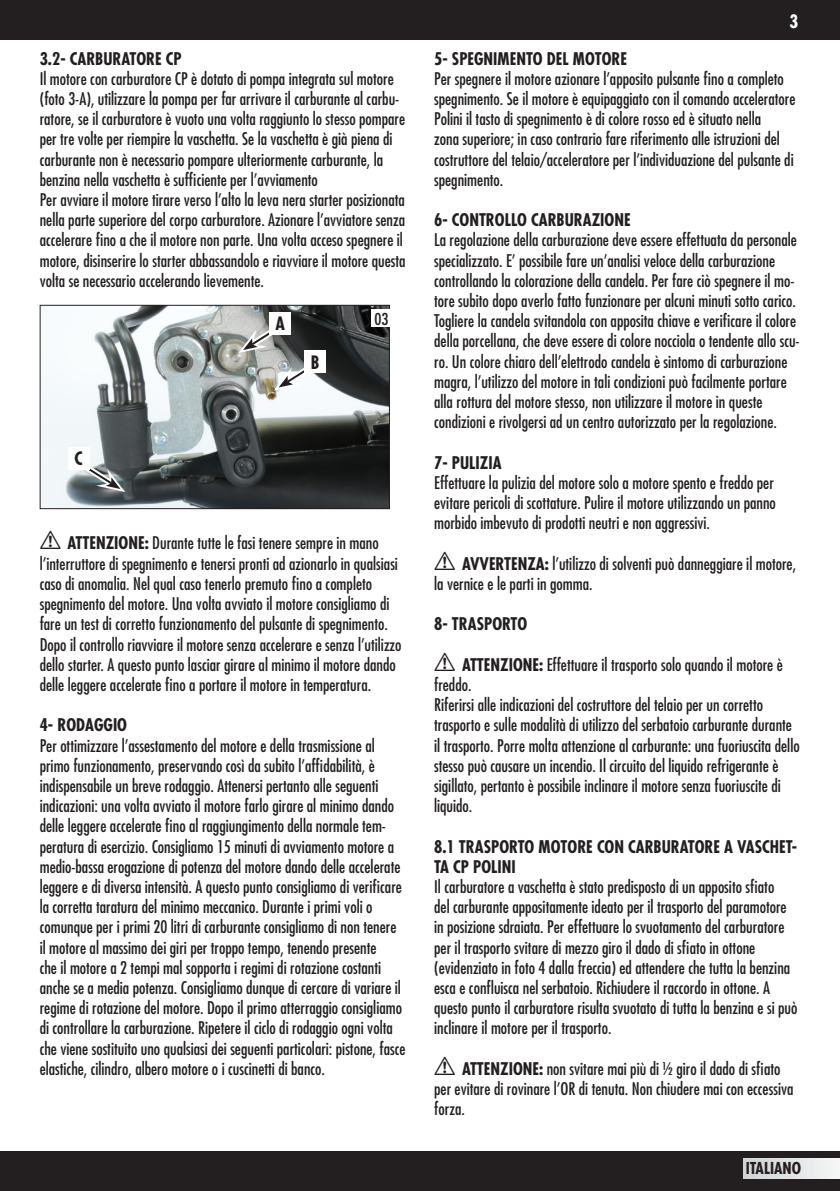
<style>
.page{position:relative;width:840px;height:1191px;background:#fff}
.page>*{position:absolute;margin:0;border:0;box-sizing:border-box;transform-origin:0 0}
.t1{font:700 condensed 18px "Futura LT";color:#231f20}
.t2{font:700 condensed 18px "Futura LT";color:#fff}
.t3{font:condensed 17px/20.2px "Futura LT";color:#231f20}
.t4{font:700 condensed 17px/20.2px "Futura LT";color:#231f20}
.t5{font:700 condensed 16px "Futura LT";color:#231f20}
.Normale{font:condensed 16px "Futura LT";color:#231f20;scale:1.07 1}
.s1{font-family:"Hazard";font-stretch:normal;font-size:26px}
.s2{font-weight:700}
</style>
<div class="page">
<div style="left:0;top:0;width:839px;height:40px;background:#231f20"></div>
<div style="left:0;top:1151px;width:839px;height:40px;background:#231f20"></div>
<div style="left:743px;top:1158px;width:96px;height:20px;background:linear-gradient(to right,#d0d2d4,#f5f5f6)"></div>
<img style="left:42px;top:307px;width:345px;height:200px">
<div style="left:40px;top:305px;width:349px;height:204px;border:1px solid #231f20"></div>
<div style="left:371px;top:309px;width:23px;height:18px;background:#fff"></div>
<div style="left:304px;top:350px;width:21px;height:23px;background:#fff"></div>
<svg style="left:238px;top:318px;width:85px;height:72px"></svg>
<div style="left:269px;top:312px;width:22px;height:23px;background:#fff"></div>
<svg style="left:75px;top:457px;width:50px;height:35px"></svg>
<div style="left:68px;top:447px;width:21px;height:22px;background:#fff"></div>
<p class="t4" style="left:40px;top:48px;width:143px">3.2- CARBURATORE CP</p>
<p class="t3" style="left:40px;top:68px;width:367px">Il motore con carburatore CP è dotato di pompa integrata sul motore (foto 3-A), utilizzare la pompa per far arrivare il carburante al carbu&shy;ratore, se il carburatore è vuoto una volta raggiunto lo stesso pompare per tre volte per riempire la vaschetta. Se la vaschetta è già piena di carburante non è necessario pompare ulteriormente carburante, la benzina nella vaschetta è sufficiente per l’avviamento</p>
<p class="t3" style="left:40px;top:189px;width:367px">Per avviare il motore tirare verso l’alto la leva nera starter posizionata nella parte superiore del corpo carburatore. Azionare l’avviatore senza accelerare fino a che il motore non parte. Una volta acceso spegnere il motore, disinserire lo starter abbassandolo e riavviare il motore questa volta se necessario accelerando lievemente.</p>
<p class="Normale" style="left:374px;top:309px;width:15px">03</p>
<p class="t1" style="left:310px;top:351px;width:10px">B</p>
<p class="t1" style="left:275px;top:313px;width:11px">A</p>
<p class="t1" style="left:74px;top:447px;width:10px">C</p>
<p class="t3" style="left:40px;top:533px;width:363px"><span class="s1">!</span> <span class="s2">ATTENZIONE:</span> Durante tutte le fasi tenere sempre in mano l’interruttore di spegnimento e tenersi pronti ad azionarlo in qualsiasi caso di anomalia. Nel qual caso tenerlo premuto fino a completo spegnimento del motore. Una volta avviato il motore consigliamo di fare un test di corretto funzionamento del pulsante di spegnimento.<br>Dopo il controllo riavviare il motore senza accelerare e senza l’utilizzo dello starter. A questo punto lasciar girare al minimo il motore dando delle leggere accelerate fino a portare il motore in temperatura.</p>
<p class="t4" style="left:40px;top:715px;width:89px">4- RODAGGIO</p>
<p class="t3" style="left:40px;top:735px;width:367px">Per ottimizzare l’assestamento del motore e della trasmissione al primo funzionamento, preservando così da subito l’affidabilità, è indispensabile un breve rodaggio. Attenersi pertanto alle seguenti indicazioni: una volta avviato il motore farlo girare al minimo dando delle leggere accelerate fino al raggiungimento della normale tem&shy;peratura di esercizio. Consigliamo 15 minuti di avviamento motore a medio-bassa erogazione di potenza del motore dando delle accelerate leggere e di diversa intensità. A questo punto consigliamo di verificare la corretta taratura del minimo meccanico. Durante i primi voli o comunque per i primi 20 litri di carburante consigliamo di non tenere il motore al massimo dei giri per troppo tempo, tenendo presente<br>che il motore a 2 tempi mal sopporta i regimi di rotazione costanti anche se a media potenza. Consigliamo dunque di cercare di variare il regime di rotazione del motore. Dopo il primo atterraggio consigliamo di controllare la carburazione. Ripetere il ciclo di rodaggio ogni volta che viene sostituito uno qualsiasi dei seguenti particolari: pistone, fasce elastiche, cilindro, albero motore o i cuscinetti di banco.</p>
<p class="t2" style="left:789px;top:10px;width:10px">3</p>
<p class="t4" style="left:434px;top:48px;width:194px">5- SPEGNIMENTO DEL MOTORE</p>
<p class="t3" style="left:434px;top:68px;width:362px">Per spegnere il motore azionare l’apposito pulsante fino a completo spegnimento. Se il motore è equipaggiato con il comando acceleratore Polini il tasto di spegnimento è di colore rosso ed è situato nella<br>zona superiore; in caso contrario fare riferimento alle istruzioni del costruttore del telaio/acceleratore per l’individuazione del pulsante di spegnimento.</p>
<p class="t4" style="left:434px;top:210px;width:198px">6- CONTROLLO CARBURAZIONE</p>
<p class="t3" style="left:434px;top:230px;width:367px">La regolazione della carburazione deve essere effettuata da personale specializzato. E’ possibile fare un’analisi veloce della carburazione controllando la colorazione della candela. Per fare ciò spegnere il mo&shy;tore subito dopo averlo fatto funzionare per alcuni minuti sotto carico.<br>Togliere la candela svitandola con apposita chiave e verificare il colore della porcellana, che deve essere di colore nocciola o tendente allo scu&shy;ro. Un colore chiaro dell’elettrodo candela è sintomo di carburazione magra, l’utilizzo del motore in tali condizioni può facilmente portare alla rottura del motore stesso, non utilizzare il motore in queste condizioni e rivolgersi ad un centro autorizzato per la regolazione.</p>
<p class="t4" style="left:434px;top:452px;width:69px">7- PULIZIA</p>
<p class="t3" style="left:434px;top:472px;width:343px">Effettuare la pulizia del motore solo a motore spento e freddo per evitare pericoli di scottature. Pulire il motore utilizzando un panno morbido imbevuto di prodotti neutri e non aggressivi.</p>
<p class="t3" style="left:434px;top:553px;width:363px"><span class="s1">!</span> <span class="s2">AVVERTENZA:</span> l’utilizzo di solventi può danneggiare il motore, la vernice e le parti in gomma.</p>
<p class="t4" style="left:434px;top:614px;width:95px">8- TRASPORTO</p>
<p class="t3" style="left:434px;top:654px;width:350px"><span class="s1">!</span> <span class="s2">ATTENZIONE:</span> Effettuare il trasporto solo quando il motore è freddo.</p>
<p class="t3" style="left:434px;top:694px;width:367px">Riferirsi alle indicazioni del costruttore del telaio per un corretto trasporto e sulle modalità di utilizzo del serbatoio carburante durante il trasporto. Porre molta attenzione al carburante: una fuoriuscita dello stesso può causare un incendio. Il circuito del liquido refrigerante è sigillato, pertanto è possibile inclinare il motore senza fuoriuscite di liquido.</p>
<p class="t4" style="left:434px;top:836px;width:364px">8.1 TRASPORTO MOTORE CON CARBURATORE A VASCHET-<br>TA CP POLINI</p>
<p class="t3" style="left:434px;top:876px;width:364px">Il carburatore a vaschetta è stato predisposto di un apposito sfiato<br>del carburante appositamente ideato per il trasporto del paramotore in posizione sdraiata. Per effettuare lo svuotamento del carburatore per il trasporto svitare di mezzo giro il dado di sfiato in ottone (evidenziato in foto 4 dalla freccia) ed attendere che tutta la benzina esca e confluisca nel serbatoio. Richiudere il raccordo in ottone. A questo punto il carburatore risulta svuotato di tutta la benzina e si può inclinare il motore per il trasporto.</p>
<p class="t3" style="left:434px;top:1058px;width:360px"><span class="s1">!</span> <span class="s2">ATTENZIONE:</span> non svitare mai più di ½ giro il dado di sfiato per evitare di rovinare l’OR di tenuta. Non chiudere mai con eccessiva forza.</p>
<p class="t5" style="left:745px;top:1158px;width:57px">ITALIANO</p>
</div>
